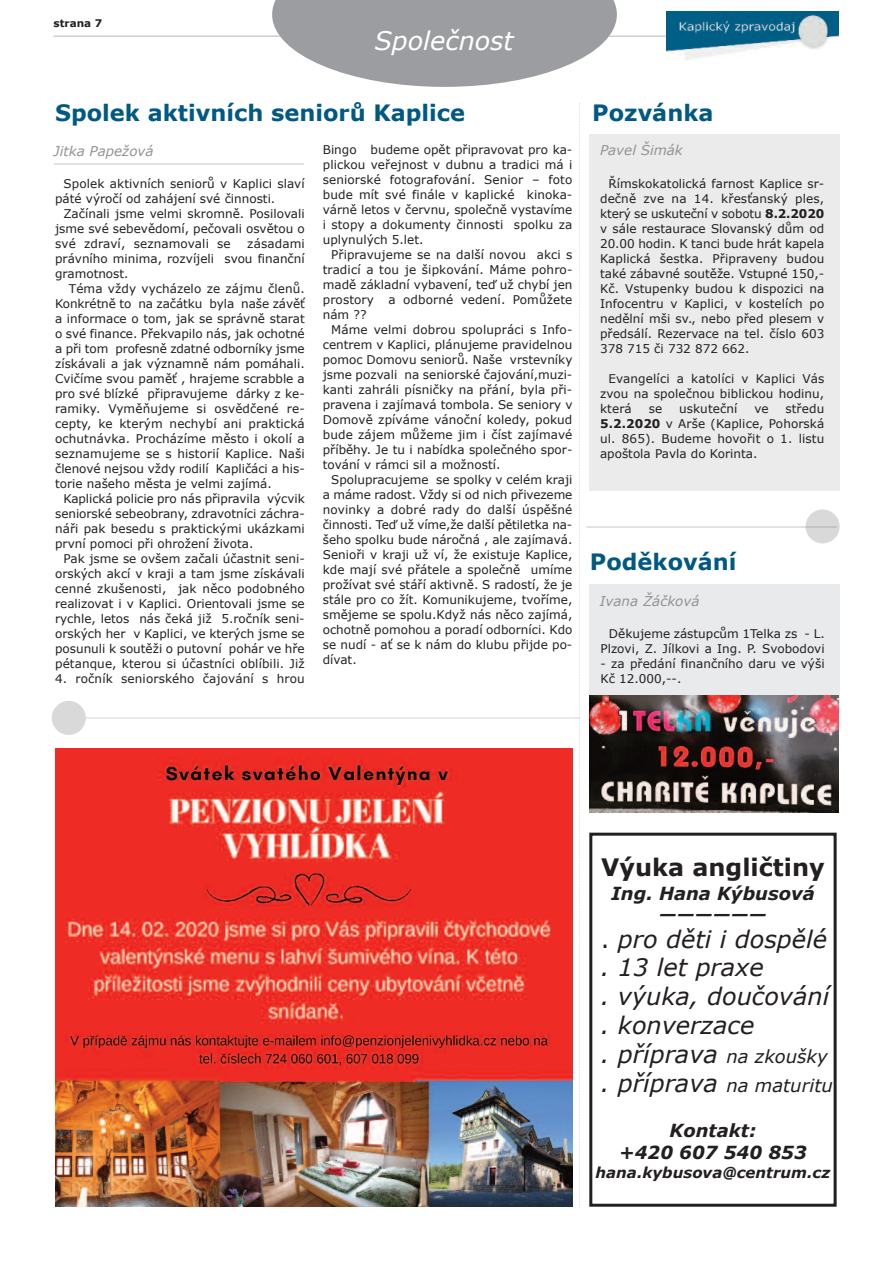
<style>
.page{position:relative;width:893px;height:1263px;background:#fff}
.page>*{position:absolute;margin:0;border:0;box-sizing:border-box;transform-origin:0 0}
.t1{font:italic 25.5px "Verdana";color:#fff}
.t2{font:italic 24px/28.8px "Verdana";color:#231f20}
.t3{font:700 24px "Verdana";color:#231f20}
.t4{font:700 22.5px "Verdana";color:#005883}
.t5{font:italic 700 18px/21.6px "Verdana";color:#231f20;text-align:center}
.t6{font:italic 18px "Verdana";color:#231f20}
.t7{font:italic 700 15px "Verdana";color:#231f20}
.t8{font:italic 13.5px "Verdana";color:#919396}
.t9{font:12px/15px "Verdana";color:#231f20;text-align:justify}
.t10{font:700 10.5px "Verdana";color:#231f20}
.s1{font-weight:700}
.s2{font-style:normal}
.s3{font-size:18px}
.s4{font-size:24px}
</style>
<div class="page">
<hr style="left:52px;top:717px;width:528px;height:1px;background:#e7e8e8">
<hr style="left:54px;top:36px;width:784px;height:1px;background:#d0d1d2">
<hr style="left:54px;top:164px;width:250px;height:1px;background:#e3e3e4">
<svg style="left:579px;top:103px;width:1px;height:1105px"></svg>
<div style="left:589px;top:135px;width:250px;height:356px;background:#ecebeb"></div>
<img style="left:666px;top:11px;width:173px;height:49px">
<svg style="left:272px;top:0;width:345px;height:87px"></svg>
<div style="left:52px;top:701px;width:34px;height:34px;background:#d9d9d9;border-radius:50%"></div>
<div style="left:589px;top:584px;width:251px;height:128px;background:#e9eaeb"></div>
<img style="left:589px;top:696px;width:250px;height:116px">
<div style="left:806px;top:509px;width:34px;height:34px;background:#d9d9d9;border-radius:50%"></div>
<hr style="left:586px;top:527px;width:251px;height:1px;background:#6c6d70;opacity:.39">
<div style="left:589px;top:833px;width:248px;height:374px;border:3px solid #231f20"></div>
<img style="left:55px;top:749px;width:517px;height:458px">
<p class="t10" style="left:54px;top:16px;width:50px">strana 7</p>
<h1 class="t1" style="left:374px;top:24px;width:141px">Společnost</h1>
<h3 class="t4" style="left:55px;top:98px;width:411px">Spolek aktivních seniorů Kaplice</h3>
<p class="t8" style="left:54px;top:142px;width:102px">Jitka Papežová</p>
<p class="t9" style="left:323px;top:142px;width:251px">Bingo budeme opět připravovat pro ka&shy;plickou veřejnost v dubnu a tradici má i seniorské fotografování. Senior – foto bude mít své finále v kaplické kinoka&shy;várně letos v červnu, společně vystavíme i stopy a dokumenty činnosti spolku za uplynulých 5.let.</p>
<p class="t9" style="left:323px;top:247px;width:251px;text-indent:9px">Připravujeme se na další novou akci s tradicí a tou je šipkování. Máme pohro&shy;madě základní vybavení, teď už chybí jen prostory a odborné vedení. Pomůžete nám ??</p>
<p class="t9" style="left:323px;top:322px;width:251px;text-indent:9px">Máme velmi dobrou spolupráci s Info&shy;centrem v Kaplici, plánujeme pravidelnou pomoc Domovu seniorů. Naše vrstevníky jsme pozvali na seniorské čajování,muzi&shy;kanti zahráli písničky na přání, byla při&shy;pravena i zajímavá tombola. Se seniory v Domově zpíváme vánoční koledy, pokud bude zájem můžeme jim i číst zajímavé příběhy. Je tu i nabídka společného spor&shy;tování v rámci sil a možností.</p>
<p class="t9" style="left:323px;top:472px;width:251px;text-indent:9px">Spolupracujeme se spolky v celém kraji a máme radost. Vždy si od nich přivezeme novinky a dobré rady do další úspěšné činnosti. Teď už víme,že další pětiletka na&shy;šeho spolku bude náročná , ale zajímavá.<br>Senioři v kraji už ví, že existuje Kaplice, kde mají své přátele a společně umíme prožívat své stáří aktivně. S radostí, že je stále pro co žít. Komunikujeme, tvoříme, smějeme se spolu.Když nás něco zajímá, ochotně pomohou a poradí odborníci. Kdo se nudí - ať se k nám do klubu přijde po&shy;dívat.</p>
<p class="t9" style="left:55px;top:176px;width:251px;text-indent:9px">Spolek aktivních seniorů v Kaplici slaví páté výročí od zahájení své činnosti.</p>
<p class="t9" style="left:55px;top:206px;width:251px;text-indent:9px">Začínali jsme velmi skromně. Posilovali jsme své sebevědomí, pečovali osvětou o své zdraví, seznamovali se</p>
<p class="t9" style="left:55px;top:236px;width:251px;text-indent:192px">zásadami právního minima, rozvíjeli svou finanční gramotnost.</p>
<p class="t9" style="left:55px;top:281px;width:251px;text-indent:14px">Téma vždy vycházelo ze zájmu členů.<br>Konkrétně to na začátku byla naše závěť a informace o tom, jak se správně starat o své finance. Překvapilo nás, jak ochotné a při tom profesně zdatné odborníky jsme získávali a jak významně nám pomáhali.<br>Cvičíme svou paměť , hrajeme scrabble a pro své blízké připravujeme dárky z ke&shy;ramiky. Vyměňujeme si osvědčené re&shy;cepty, ke kterým nechybí ani praktická ochutnávka. Procházíme město i okolí a seznamujeme se s historií Kaplice. Naši členové nejsou vždy rodilí Kapličáci a his&shy;torie našeho města je velmi zajímá.</p>
<p class="t9" style="left:55px;top:491px;width:251px;text-indent:9px">Kaplická policie pro nás připravila výcvik seniorské sebeobrany, zdravotníci záchra&shy;náři pak besedu s praktickými ukázkami první pomoci při ohrožení života.</p>
<p class="t9" style="left:55px;top:551px;width:251px;text-indent:9px">Pak jsme se ovšem začali účastnit seni&shy;orských akcí v kraji a tam jsme získávali cenné zkušenosti, jak něco podobného realizovat i v Kaplici. Orientovali jsme se rychle, letos nás čeká již 5.ročník seni&shy;orských her v Kaplici, ve kterých jsme se posunuli k soutěži o putovní pohár ve hře pétanque, kterou si účastníci oblíbili. Již</p>
<p class="t9" style="left:55px;top:671px;width:251px">4. ročník seniorského čajování s hrou</p>
<h3 class="t4" style="left:592px;top:98px;width:123px">Pozvánka</h3>
<p class="t8" style="left:600px;top:142px;width:84px">Pavel Šimák</p>
<p class="t9" style="left:600px;top:175px;width:226px;text-indent:9px">Římskokatolická farnost Kaplice sr&shy;dečně zve na 14. křesťanský ples, který se uskuteční v sobotu <span class="s1">8.2.2020 </span>v sále restaurace Slovanský dům od 20.00 hodin. K tanci bude hrát kapela Kaplická šestka. Připraveny budou také zábavné soutěže. Vstupné 150,- Kč. Vstupenky budou k dispozici na Infocentru v Kaplici, v kostelích po nedělní mši sv., nebo před plesem v předsálí. Rezervace na tel. číslo 603<br>378 715 či 732 872 662.</p>
<p class="t9" style="left:600px;top:370px;width:226px;text-indent:9px">Evangelíci a katolíci v Kaplici Vás zvou na společnou biblickou hodinu, která</p>
<p class="t9" style="left:600px;top:400px;width:226px;text-indent:185px">středu <span class="s1">5.2.2020</span> v Arše (Kaplice, Pohorská ul. 865). Budeme hovořit o 1. listu apoštola Pavla do Korinta.</p>
<p class="t9" style="left:649px;top:400px;width:15px">se</p>
<p class="t9" style="left:679px;top:400px;width:60px">uskuteční</p>
<p class="t9" style="left:754px;top:400px;width:16px">ve</p>
<h3 class="t4" style="left:590px;top:547px;width:148px">Poděkování</h3>
<p class="t8" style="left:600px;top:592px;width:101px">Ivana Žáčková</p>
<p class="t9" style="left:600px;top:626px;width:226px;text-align:right">Děkujeme zástupcům 1Telka zs - L.<br>Plzovi, Z. Jílkovi a Ing. P. Svobodovi</p>
<p class="t9" style="left:600px;top:656px;width:226px">- za předání finančního daru ve výši<br>Kč 12.000,--.</p>
<h2 class="t3" style="left:601px;top:851px;width:225px">Výuka angličtiny</h2>
<h3 class="t5" style="left:611px;top:882px;width:205px">Ing. Hana Kýbusová ——————</h3>
<h2 class="t2" style="left:601px;top:924px;width:230px"><span class="s2">.</span> pro děti i dospělé . 13 let praxe<br>. výuka, doučování . konverzace<br>. příprava <span class="s3">na zkoušky</span></h2>
<h3 class="t6" style="left:601px;top:1073px;width:234px"><span class="s4">. příprava</span> na maturitu</h3>
<h3 class="t5" style="left:619px;top:1119px;width:189px">Kontakt:<br>+420 607 540 853</h3>
<p class="t7" style="left:596px;top:1163px;width:236px">hana.kybusova@centrum.cz</p>
</div>
